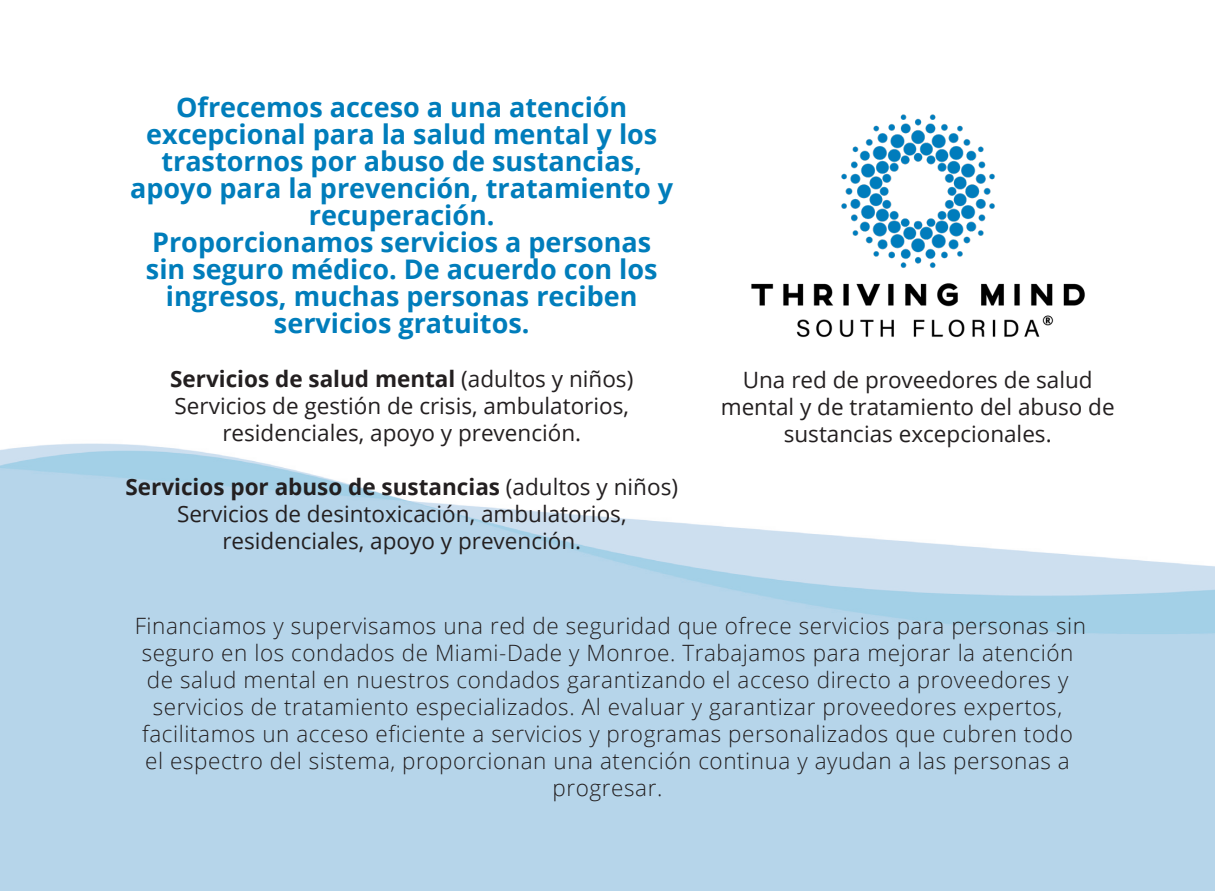
<style>
.page{position:relative;width:1215px;height:891px;background:#fff}
.page>*{position:absolute;margin:0;border:0;box-sizing:border-box;transform-origin:0 0}
.t1{font:700 27px/27px "Open Sans";color:#007dbb;text-align:center}
.t2{font:300 22.5px/27px "Open Sans";letter-spacing:.025em;color:#231f20;text-align:center}
.t3{font:22.5px/27px "Open Sans";color:#231f20;text-align:center}
.t4{font:700 22.5px "Open Sans";color:#231f20}
.s1{font-weight:400}
</style>
<div class="page">
<img style="left:751px;top:114px;width:335px;height:224px">
<p class="t1" style="left:130px;top:93px;width:545px">Ofrecemos acceso a una atención excepcional para la salud mental y los trastornos por abuso de sustancias, apoyo para la prevención, tratamiento y recuperación.</p>
<p class="t1" style="left:146px;top:228px;width:513px">Proporcionamos servicios a personas sin seguro médico. De acuerdo con los ingresos, muchas personas reciben servicios gratuitos.</p>
<p class="t4" style="left:170px;top:363px;width:465px">Servicios de salud mental <span class="s1">(adultos y niños)</span></p>
<p class="t3" style="left:175px;top:392px;width:456px">Servicios de gestión de crisis, ambulatorios, residenciales, apoyo y prevención.</p>
<p class="t4" style="left:125px;top:471px;width:554px">Servicios por abuso de sustancias <span class="s1">(adultos y niños)</span></p>
<p class="t3" style="left:177px;top:500px;width:451px">Servicios de desintoxicación, ambulatorios, residenciales, apoyo y prevención.</p>
<p class="t3" style="left:721px;top:366px;width:395px">Una red de proveedores de salud mental y de tratamiento del abuso de sustancias excepcionales.</p>
<p class="t2" style="left:135px;top:612px;width:953px">Financiamos y supervisamos una red de seguridad que ofrece servicios para personas sin seguro en los condados de Miami-Dade y Monroe. Trabajamos para mejorar la atención de salud mental en nuestros condados garantizando el acceso directo a proveedores y servicios de tratamiento especializados. Al evaluar y garantizar proveedores expertos, facilitamos un acceso eficiente a servicios y programas personalizados que cubren todo el espectro del sistema, proporcionan una atención continua y ayudan a las personas a progresar.</p>
</div>
